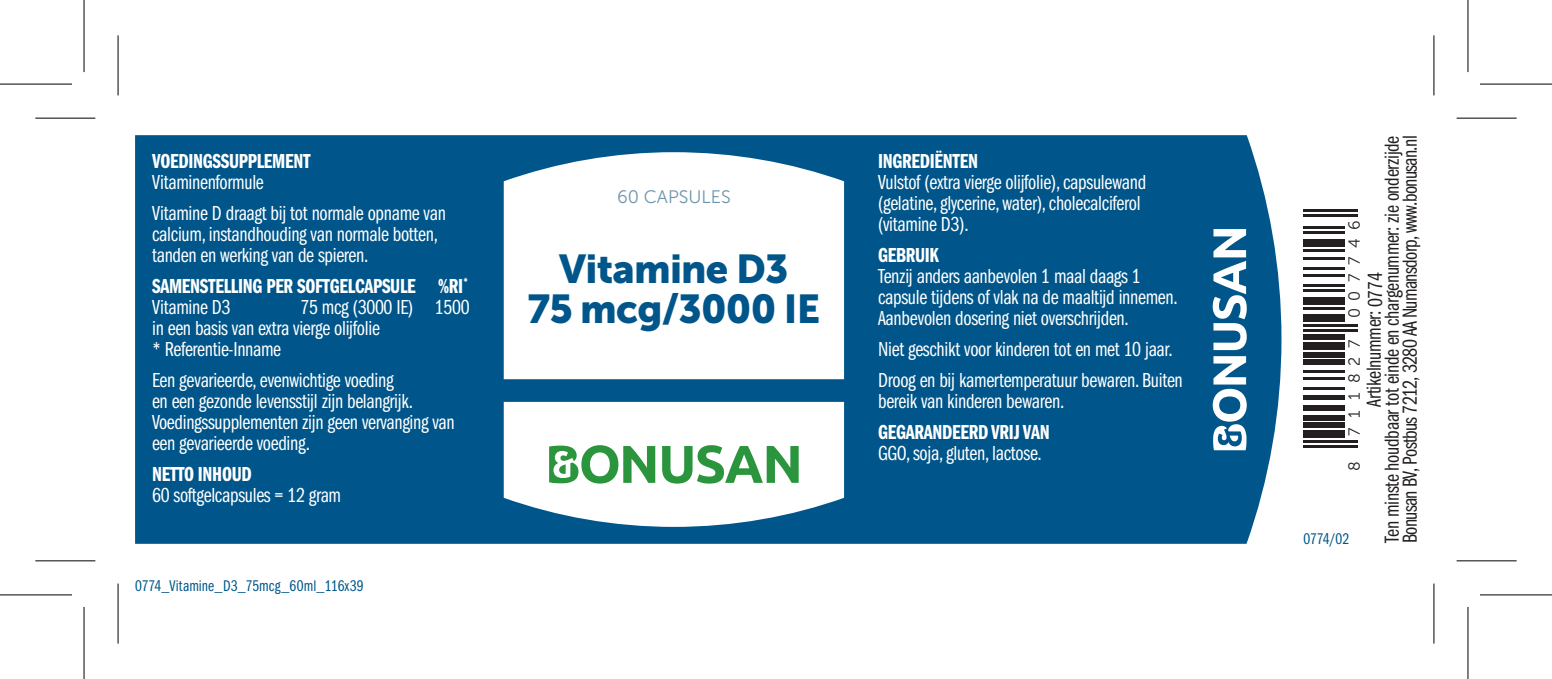
<style>
.page{position:relative;width:1552px;height:679px;background:#fff}
.page>*{position:absolute;margin:0;border:0;box-sizing:border-box;transform-origin:0 0}
.t1{font:40px/40px "Museo Sans 900";letter-spacing:-.02em;color:#00568a;text-align:center}
.t2{font:20.8px/20.8px "Franklin Gothic Book Cmpr";letter-spacing:-.015em;color:#fff}
.t3{font:20.8px/18px "Franklin Gothic Book Cmpr";letter-spacing:-.015em;color:#231f20;text-align:center}
.t4{font:20.8px "Franklin Gothic Demi Cmpr";letter-spacing:-.015em;color:#fff}
.t5{font:18px "Museo Sans 300";color:#6e94ab}
.t6{font:16px "Franklin Gothic Book Cmpr";letter-spacing:.005em;color:#00568a}
.t7{font:16px "Museo Sans 300";letter-spacing:.54em;color:#231f20}
.s1{color:#fff}
</style>
<div class="page">
<div style="left:135px;top:135px;width:1146px;height:408px;background:#00568a"></div>
<svg style="left:1212px;top:229px;width:34px;height:121px"></svg>
<svg style="left:1212px;top:356px;width:34px;height:94px"></svg>
<svg style="left:504px;top:401px;width:340px;height:125px"></svg>
<svg style="left:504px;top:152px;width:340px;height:227px"></svg>
<svg style="left:662px;top:445px;width:136px;height:38px"></svg>
<svg style="left:549px;top:445px;width:106px;height:38px"></svg>
<hr style="left:1303px;top:445px;width:54px;height:2px;background:#231f20">
<hr style="left:1303px;top:440px;width:54px;height:2px;background:#231f20">
<div style="left:1303px;top:430px;width:42px;height:7px;background:#231f20"></div>
<div style="left:1303px;top:422px;width:42px;height:5px;background:#231f20"></div>
<div style="left:1303px;top:415px;width:42px;height:5px;background:#231f20"></div>
<div style="left:1303px;top:405px;width:42px;height:5px;background:#231f20"></div>
<hr style="left:1303px;top:395px;width:42px;height:4px;background:#231f20">
<hr style="left:1303px;top:387px;width:42px;height:2px;background:#231f20">
<hr style="left:1303px;top:377px;width:42px;height:2px;background:#231f20">
<hr style="left:1303px;top:369px;width:42px;height:3px;background:#231f20">
<div style="left:1303px;top:359px;width:42px;height:6px;background:#231f20"></div>
<div style="left:1303px;top:352px;width:42px;height:5px;background:#231f20"></div>
<div style="left:1303px;top:342px;width:42px;height:8px;background:#231f20"></div>
<div style="left:1303px;top:334px;width:42px;height:6px;background:#231f20"></div>
<hr style="left:1303px;top:329px;width:54px;height:3px;background:#231f20">
<hr style="left:1303px;top:324px;width:54px;height:3px;background:#231f20">
<div style="left:1303px;top:314px;width:42px;height:8px;background:#231f20"></div>
<hr style="left:1303px;top:307px;width:42px;height:2px;background:#231f20">
<div style="left:1303px;top:297px;width:42px;height:7px;background:#231f20"></div>
<hr style="left:1303px;top:289px;width:42px;height:3px;background:#231f20">
<hr style="left:1303px;top:284px;width:42px;height:3px;background:#231f20">
<hr style="left:1303px;top:274px;width:42px;height:3px;background:#231f20">
<hr style="left:1303px;top:267px;width:42px;height:2px;background:#231f20">
<hr style="left:1303px;top:257px;width:42px;height:2px;background:#231f20">
<hr style="left:1303px;top:249px;width:42px;height:2px;background:#231f20">
<div style="left:1303px;top:239px;width:42px;height:7px;background:#231f20"></div>
<hr style="left:1303px;top:231px;width:42px;height:3px;background:#231f20">
<hr style="left:1303px;top:226px;width:42px;height:3px;background:#231f20">
<hr style="left:1303px;top:214px;width:54px;height:2px;background:#231f20">
<hr style="left:1303px;top:209px;width:54px;height:2px;background:#231f20">
<svg style="left:35px;top:561px;width:60px;height:1px"></svg>
<svg style="left:1456px;top:561px;width:60px;height:1px"></svg>
<svg style="left:1434px;top:35px;width:1px;height:60px"></svg>
<svg style="left:1434px;top:583px;width:1px;height:60px"></svg>
<hr style="left:35px;top:117px;width:60px;height:2px;background:#000">
<hr style="left:1456px;top:117px;width:60px;height:2px;background:#000">
<hr style="left:35px;top:560px;width:60px;height:1px;background:#000">
<hr style="left:1456px;top:560px;width:60px;height:1px;background:#000">
<hr style="left:117px;top:35px;width:2px;height:60px;background:#000">
<hr style="left:117px;top:583px;width:2px;height:60px;background:#000">
<hr style="left:1433px;top:35px;width:1px;height:60px;background:#000">
<hr style="left:1433px;top:583px;width:1px;height:60px;background:#000">
<svg style="left:0;top:595px;width:72px;height:1px"></svg>
<svg style="left:1480px;top:595px;width:71px;height:1px"></svg>
<svg style="left:1468px;top:0;width:1px;height:72px"></svg>
<svg style="left:1468px;top:607px;width:1px;height:71px"></svg>
<hr style="left:0;top:83px;width:72px;height:2px;background:#000">
<hr style="left:1479px;top:83px;width:72px;height:2px;background:#000">
<hr style="left:0;top:594px;width:72px;height:1px;background:#000">
<hr style="left:1479px;top:594px;width:72px;height:1px;background:#000">
<hr style="left:83px;top:0;width:2px;height:72px;background:#000">
<hr style="left:83px;top:606px;width:2px;height:72px;background:#000">
<hr style="left:1467px;top:0;width:1px;height:72px;background:#000">
<hr style="left:1467px;top:606px;width:1px;height:72px;background:#000">
<p class="t4" style="left:152px;top:149px;width:160px">VOEDINGSSUPPLEMENT</p>
<p class="t2" style="left:152px;top:167px;width:295px;line-height:30.8px">Vitaminenformule<br>Vitamine D draagt bij tot normale opname van</p>
<p class="t2" style="left:152px;top:224px;width:287px">calcium, instandhouding van normale botten, tanden en werking van de spieren.</p>
<p class="t4" style="left:152px;top:274px;width:317px">SAMENSTELLING PER SOFTGELCAPSULE %RI<sup>*</sup></p>
<p class="t2" style="left:152px;top:297px;width:80px">Vitamine D3</p>
<p class="t2" style="left:152px;top:297px;width:319px;text-indent:148px">75 mcg (3000 IE) 1500 in een basis van extra vierge olijfolie<br>* Referentie-Inname</p>
<p class="t2" style="left:152px;top:370px;width:304px">Een gevarieerde, evenwichtige voeding<br>en een gezonde levensstijl zijn belangrijk.<br>Voedingssupplementen zijn geen vervanging van een gevarieerde voeding.</p>
<p class="t4" style="left:152px;top:462px;width:101px">NETTO INHOUD</p>
<p class="t2" style="left:152px;top:485px;width:191px">60 softgelcapsules = 12 gram</p>
<p class="t6" style="left:135px;top:576px;width:230px">0774_Vitamine_D3_75mcg_60ml_116x39</p>
<p class="t5" style="left:617px;top:187px;width:115px">60 CAPSULES</p>
<h1 class="t1" style="left:527px;top:248px;width:294px">Vitamine D3<br>75 mcg/3000 IE</h1>
<p class="t4" style="left:878px;top:149px;width:101px">INGREDIËNTEN</p>
<p class="t2" style="left:878px;top:172px;width:270px">Vulstof (extra vierge olijfolie), capsulewand (gelatine, glycerine, water), cholecalciferol (vitamine D3).</p>
<p class="t4" style="left:878px;top:243px;width:63px">GEBRUIK</p>
<p class="t2" style="left:878px;top:266px;width:301px">Tenzij anders aanbevolen 1 maal daags 1 capsule tijdens of vlak na de maaltijd innemen.<br>Aanbevolen dosering niet overschrijden.</p>
<p class="t2" style="left:878px;top:334px;width:306px;line-height:30.8px">Niet geschikt voor kinderen tot en met 10 jaar.<br>Droog en bij kamertemperatuur bewaren. Buiten</p>
<p class="t2" style="left:878px;top:391px;width:188px">bereik van kinderen bewaren.</p>
<p class="t4" style="left:878px;top:420px;width:173px">GEGARANDEERD VRIJ VAN</p>
<p class="t2" style="left:878px;top:443px;width:165px">GGO, soja, gluten, lactose.</p>
<p class="t3" style="left:1365px;top:543px;width:409px;rotate:-90deg">Artikelnummer: <span class="s1">000<br></span>Ten minste houdbaar tot einde en chargenummer: zie onderzijde<br>Bonusan BV, Postbus 7212, 3280 AA Numansdorp, www.bonusan.nl</p>
<p class="t7" style="left:1345px;top:318px;width:99px;rotate:-90deg">007746</p>
<p class="t3" style="left:1366px;top:307px;width:36px;rotate:-90deg">0774</p>
<p class="t7" style="left:1345px;top:435px;width:98px;rotate:-90deg">711827</p>
<p class="t7" style="left:1345px;top:470px;width:11px;rotate:-90deg">8</p>
<p class="t6" style="left:1303px;top:529px;width:47px">0774/02</p>
</div>
